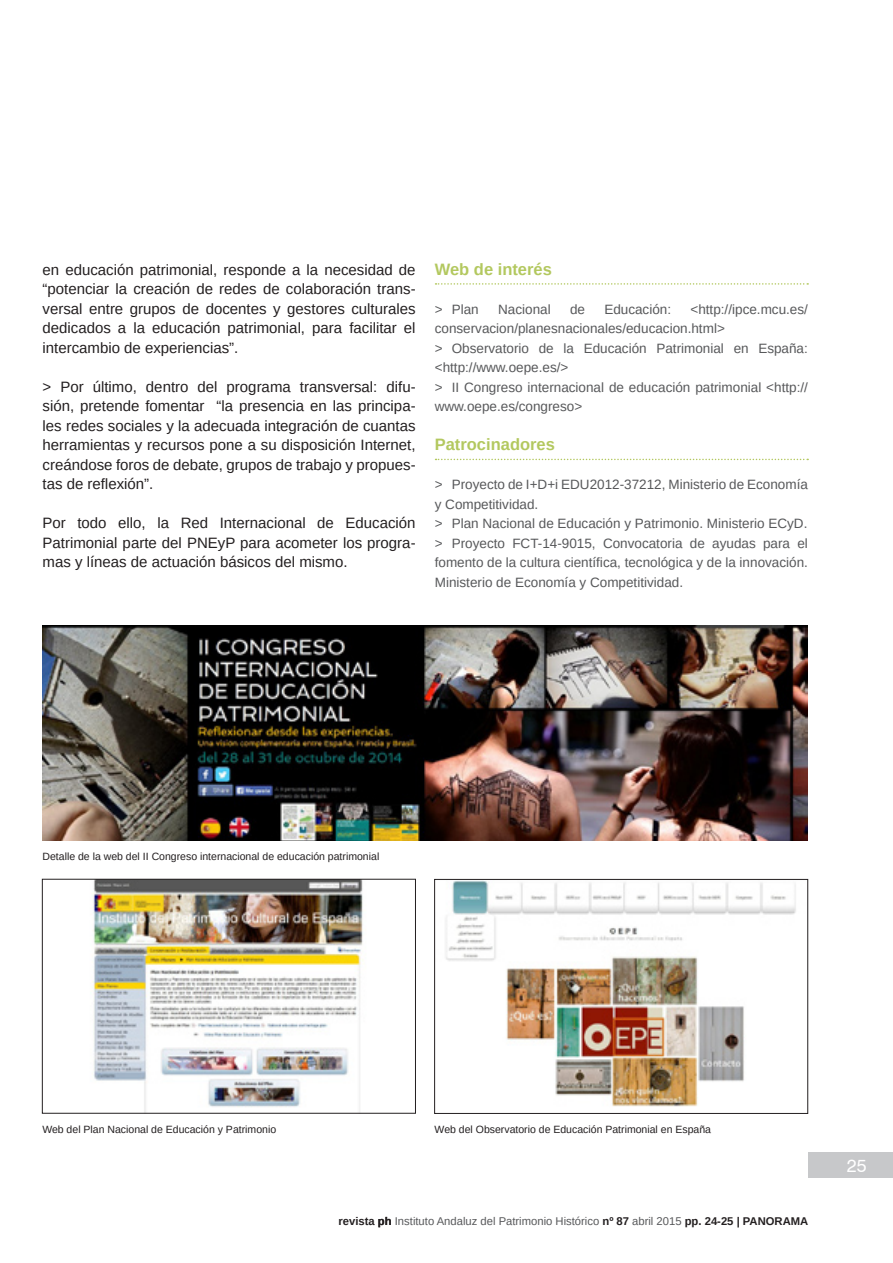
<style>
.page{position:relative;width:893px;height:1263px;background:#fff}
.page>*{position:absolute;margin:0;border:0;box-sizing:border-box;transform-origin:0 0}
.t1{font:18px "Swiss 721 BT";color:#fff}
.Titulo_Listado_Compl{font:700 16.5px "Arimo";color:#b3c85f}
.t2{font:15px/19.5px "Arimo";color:#231f20;text-align:justify}
.Listado_Complementar{font:13.5px/19.5px "Arimo";color:#57585a}
.t3{font:11.25px "Arimo";color:#57585a}
.Pie_de_Foto{font:10.5px "Arimo";color:#231f20}
.s1{font-weight:700;color:#231f20}
</style>
<div class="page">
<div style="left:808px;top:1152px;width:85px;height:26px;background:#c7c8ca"></div>
<img style="left:42px;top:626px;width:766px;height:214px">
<img style="left:92px;top:881px;width:271px;height:230px">
<div style="left:42px;top:879px;width:374px;height:234px;border:1px solid #231f20"></div>
<img style="left:445px;top:881px;width:351px;height:226px">
<div style="left:434px;top:879px;width:374px;height:234px;border:1px solid #231f20"></div>
<svg style="left:436px;top:283px;width:372px;height:2px"></svg>
<svg style="left:436px;top:459px;width:372px;height:1px"></svg>
<p class="t2" style="left:43px;top:260px;width:375px">en educación patrimonial, responde a la necesidad de “potenciar la creación de redes de colaboración trans&shy;versal entre grupos de docentes y gestores culturales dedicados a la educación patrimonial, para facilitar el intercambio de experiencias”.</p>
<p class="t2" style="left:43px;top:377px;width:375px">&gt; Por último, dentro del programa transversal: difu&shy;sión, pretende fomentar “la presencia en las principa&shy;les redes sociales y la adecuada integración de cuantas herramientas y recursos pone a su disposición Internet, creándose foros de debate, grupos de trabajo y propues&shy;tas de reflexión”.</p>
<p class="t2" style="left:43px;top:513px;width:375px">Por todo ello, la Red Internacional de Educación Patrimonial parte del PNEyP para acometer los progra&shy;mas y líneas de actuación básicos del mismo.</p>
<p class="Titulo_Listado_Compl" style="left:435px;top:258px;width:119px">Web de interés</p>
<p class="Listado_Complementar" style="left:452px;top:299px;width:29px">Plan</p>
<p class="Listado_Complementar" style="left:498px;top:299px;width:54px">Nacional</p>
<p class="Listado_Complementar" style="left:570px;top:299px;width:17px">de</p>
<p class="Listado_Complementar" style="left:604px;top:299px;width:68px">Educación:</p>
<p class="Listado_Complementar" style="left:435px;top:299px;width:375px;text-indent:256px">&lt;http://ipce.mcu.es/ conservacion/planesnacionales/educacion.html&gt;</p>
<p class="Listado_Complementar" style="left:435px;top:338px;width:375px;text-indent:17px">Observatorio de la Educación Patrimonial en España: &lt;http://www.oepe.es/&gt;</p>
<p class="Listado_Complementar" style="left:435px;top:377px;width:375px;text-indent:17px">II Congreso internacional de educación patrimonial &lt;http:// www.oepe.es/congreso&gt;</p>
<p class="Listado_Complementar" style="left:435px;top:299px;width:9px">&gt;</p>
<p class="Listado_Complementar" style="left:435px;top:338px;width:9px">&gt;</p>
<p class="Listado_Complementar" style="left:435px;top:377px;width:9px">&gt;</p>
<p class="Titulo_Listado_Compl" style="left:435px;top:433px;width:122px">Patrocinadores</p>
<p class="Listado_Complementar" style="left:435px;top:475px;width:375px;text-indent:17px">Proyecto de I+D+i EDU2012-37212, Ministerio de Economía y Competitividad.</p>
<p class="Listado_Complementar" style="left:452px;top:514px;width:357px">Plan Nacional de Educación y Patrimonio. Ministerio ECyD.</p>
<p class="Listado_Complementar" style="left:435px;top:533px;width:375px;text-align:justify;text-indent:17px">Proyecto FCT-14-9015, Convocatoria de ayudas para el fomento de la cultura científica, tecnológica y de la innovación.<br>Ministerio de Economía y Competitividad.</p>
<p class="Listado_Complementar" style="left:435px;top:475px;width:9px">&gt;</p>
<p class="Listado_Complementar" style="left:435px;top:514px;width:9px">&gt; &gt;</p>
<p class="Pie_de_Foto" style="left:43px;top:849px;width:338px">Detalle de la web del II Congreso internacional de educación patrimonial</p>
<p class="Pie_de_Foto" style="left:42px;top:1122px;width:235px">Web del Plan Nacional de Educación y Patrimonio</p>
<p class="Pie_de_Foto" style="left:435px;top:1122px;width:278px">Web del Observatorio de Educación Patrimonial en España</p>
<p class="t3" style="left:339px;top:1213px;width:471px"><span class="s1">revista ph</span> Instituto Andaluz del Patrimonio Histórico <span class="s1">nº 87</span> abril 2015 <span class="s1">pp. 24-25 | panorama</span></p>
<p class="t1" style="left:847px;top:1154px;width:21px">25</p>
</div>
